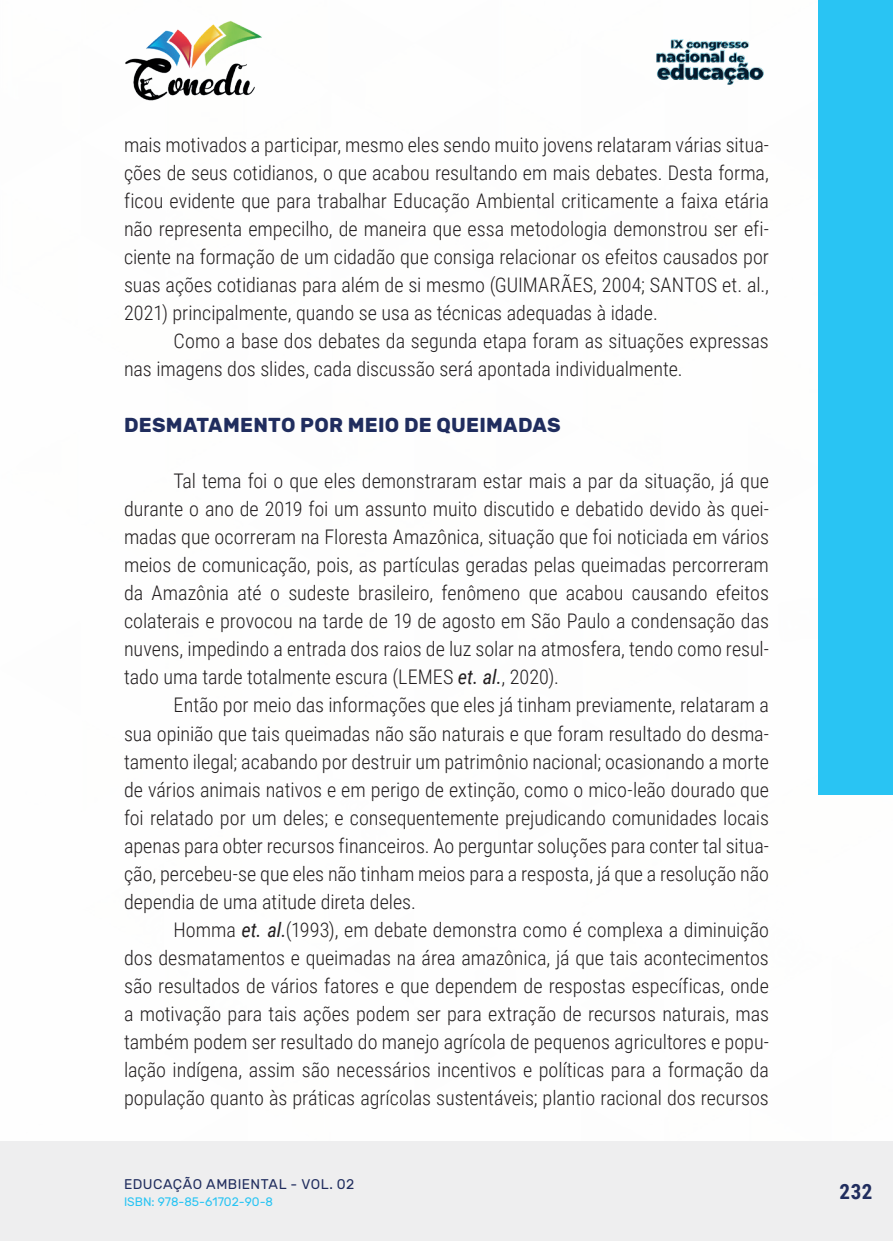
<style>
.page{position:relative;width:893px;height:1241px;background:#fff}
.page>*{position:absolute;margin:0;border:0;box-sizing:border-box;transform-origin:0 0}
.t1{font:700 21px "Roboto Condensed";color:#202d5e}
._9_CORPO{font:300 20.12px/28px "Roboto Condensed";color:#231f20;text-align:justify}
._11_SUBTITULO_2{font:700 20.12px "Rubik";letter-spacing:.01em;color:#202d5e}
.t2{font:14px "Rubik";letter-spacing:.035em;color:#202d5e}
.t3{font:12.25px "Rubik";color:#29c4f3}
.s1{font-weight:400;font-style:italic}
</style>
<div class="page">
<div style="left:0;top:1141px;width:893px;height:99px;background:#eeeeef"></div>
<div style="left:819px;top:0;width:74px;height:794px;background:#29c4f3"></div>
<img style="left:125px;top:20px;width:137px;height:81px">
<img style="left:656px;top:39px;width:108px;height:46px">
<p class="_9_CORPO" style="left:124px;top:130px;width:646px">mais motivados a participar, mesmo eles sendo muito jovens relataram várias situa&shy;ções de seus cotidianos, o que acabou resultando em mais debates. Desta forma, ficou evidente que para trabalhar Educação Ambiental criticamente a faixa etária não representa empecilho, de maneira que essa metodologia demonstrou ser efi&shy;ciente na formação de um cidadão que consiga relacionar os efeitos causados por suas ações cotidianas para além de si mesmo (GUIMARÃES, 2004; SANTOS et. al., 2021) principalmente, quando se usa as técnicas adequadas à idade.</p>
<p class="_9_CORPO" style="left:124px;top:326px;width:646px;text-indent:50px">Como a base dos debates da segunda etapa foram as situações expressas nas imagens dos slides, cada discussão será apontada individualmente.</p>
<p class="_11_SUBTITULO_2" style="left:124px;top:413px;width:438px">DESMATAMENTO POR MEIO DE QUEIMADAS</p>
<p class="_9_CORPO" style="left:124px;top:466px;width:646px;text-indent:50px">Tal tema foi o que eles demonstraram estar mais a par da situação, já que durante o ano de 2019 foi um assunto muito discutido e debatido devido às quei&shy;madas que ocorreram na Floresta Amazônica, situação que foi noticiada em vários meios de comunicação, pois, as partículas geradas pelas queimadas percorreram da Amazônia até o sudeste brasileiro, fenômeno que acabou causando efeitos colaterais e provocou na tarde de 19 de agosto em São Paulo a condensação das nuvens, impedindo a entrada dos raios de luz solar na atmosfera, tendo como resul&shy;tado uma tarde totalmente escura (LEMES <span class="s1">et. al.</span>, 2020).</p>
<p class="_9_CORPO" style="left:124px;top:690px;width:646px;text-indent:50px">Então por meio das informações que eles já tinham previamente, relataram a sua opinião que tais queimadas não são naturais e que foram resultado do desma&shy;tamento ilegal; acabando por destruir um patrimônio nacional; ocasionando a morte de vários animais nativos e em perigo de extinção, como o mico-leão dourado que foi relatado por um deles; e consequentemente prejudicando comunidades locais apenas para obter recursos financeiros. Ao perguntar soluções para conter tal situa&shy;ção, percebeu-se que eles não tinham meios para a resposta, já que a resolução não dependia de uma atitude direta deles.</p>
<p class="_9_CORPO" style="left:124px;top:914px;width:646px;text-indent:50px">Homma <span class="s1">et. al.</span>(1993), em debate demonstra como é complexa a diminuição dos desmatamentos e queimadas na área amazônica, já que tais acontecimentos são resultados de vários fatores e que dependem de respostas específicas, onde a motivação para tais ações podem ser para extração de recursos naturais, mas também podem ser resultado do manejo agrícola de pequenos agricultores e popu&shy;lação indígena, assim são necessários incentivos e políticas para a formação da população quanto às práticas agrícolas sustentáveis; plantio racional dos recursos</p>
<p class="t2" style="left:124px;top:1175px;width:232px">EDUCAÇÃO AMBIENTAL - VOL. 02</p>
<p class="t3" style="left:124px;top:1194px;width:151px">ISBN: 978-85-61702-90-8</p>
<p class="t1" style="left:839px;top:1176px;width:34px">232</p>
</div>
